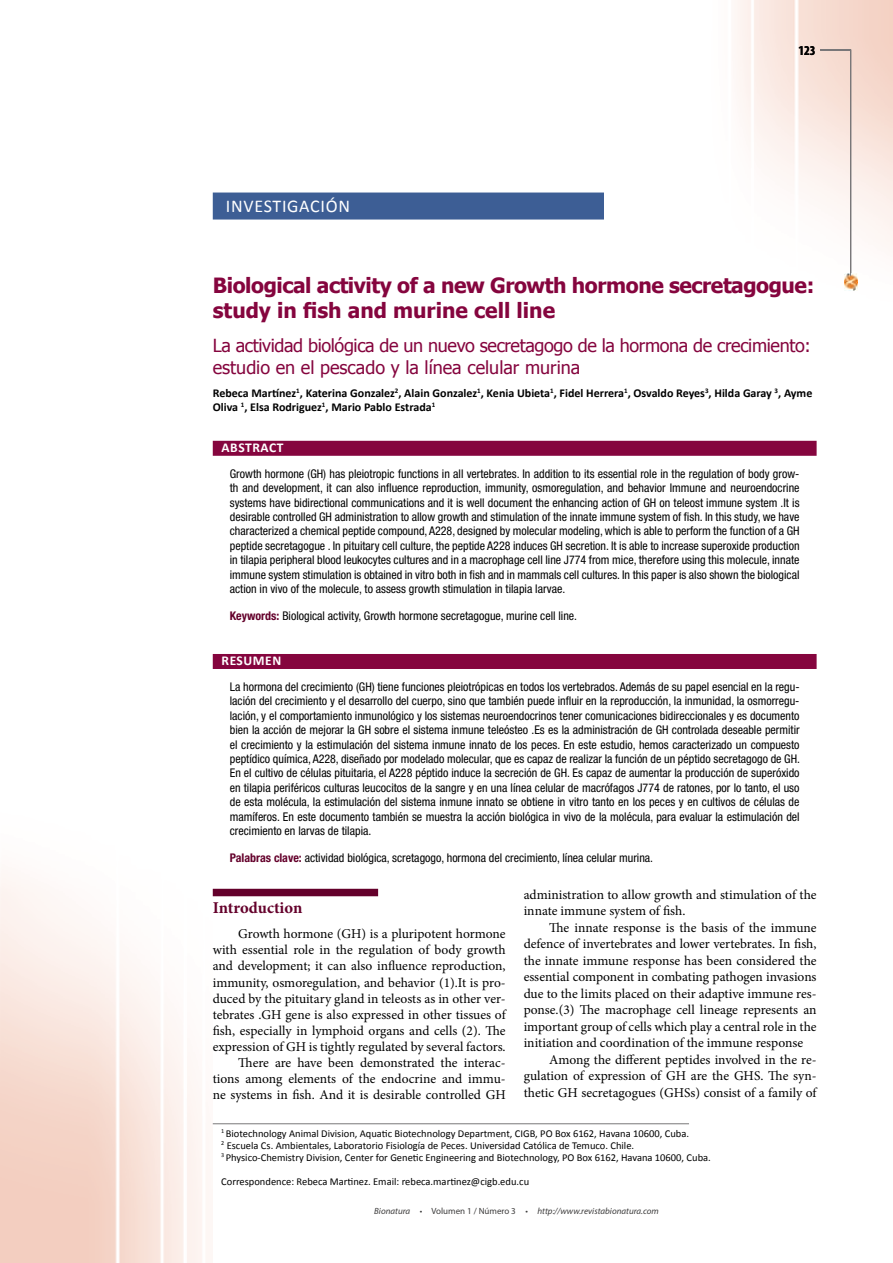
<style>
.page{position:relative;width:893px;height:1263px;background:#fff}
.page>*{position:absolute;margin:0;border:0;box-sizing:border-box;transform-origin:0 0}
.t1{font:700 21px/25.2px "Tahoma";letter-spacing:-.02em;color:#85053e}
.t2{font:18px/21.6px "Tahoma";letter-spacing:-.02em;color:#85053e}
.t3{font:18px "Calibri";letter-spacing:.04em;color:#fff}
.t4{font:700 16.5px "Minion Pro";letter-spacing:-.005em;color:#64002b}
.t5{font:13.5px/16px "Minion Pro";color:#000;text-align:right}
.t6{font:700 13.5px "Calibri";letter-spacing:.04em;color:#fff}
.t7{font:700 condensed 13.5px "Myriad Pro";color:#010000}
.t8{font:condensed 12px/14.4px "Helvetica Neue LT Std";color:#000;text-align:justify}
.t9{font:700 12px/14.4px "Calibri";color:#000}
.t10{font:10.5px/12px "Calibri";color:#000}
.t11{font:italic 9px "Myriad Pro";color:#3d3c3c}
.s1{font-weight:700;color:#64002b}
.s2{font-style:normal}
</style>
<div class="page">
<img style="left:735px;top:0;width:158px;height:291px">
<img style="left:0;top:873px;width:213px;height:390px">
<img style="left:844px;top:274px;width:13px;height:17px">
<hr style="left:850px;top:50px;width:1px;height:226px;background:#797779">
<hr style="left:820px;top:50px;width:31px;height:1px;background:#797779">
<div style="left:213px;top:193px;width:391px;height:27px;background:#3d5e95"></div>
<div style="left:213px;top:441px;width:604px;height:15px;background:#85053e"></div>
<div style="left:213px;top:654px;width:604px;height:15px;background:#85053e"></div>
<hr style="left:213px;top:1123px;width:476px;height:1px;background:#797779">
<div style="left:213px;top:889px;width:165px;height:7px;background:#64002b"></div>
<h2 class="t3" style="left:226px;top:194px;width:126px">INVESTIGACIÓN</h2>
<p class="t7" style="left:798px;top:42px;width:19px">123</p>
<h1 class="t1" style="left:213px;top:271px;width:603px">Biological activity of a new Growth hormone secretagogue: study in fish and murine cell line</h1>
<h2 class="t2" style="left:213px;top:334px;width:599px">La actividad biológica de un nuevo secretagogo de la hormona de crecimiento: estudio en el pescado y la línea celular murina</h2>
<p class="t9" style="left:213px;top:386px;width:601px">Rebeca Martínez<sup>1</sup>, Katerina Gonzalez<sup>2</sup>, Alain Gonzalez<sup>1</sup>, Kenia Ubieta<sup>1</sup>, Fidel Herrera<sup>1</sup>, Osvaldo Reyes<sup>3</sup>, Hilda Garay <sup>3</sup>, Ayme<br>Oliva <sup>1</sup>, Elsa Rodriguez<sup>1</sup>, Mario Pablo Estrada<sup>1</sup></p>
<p class="t6" style="left:222px;top:439px;width:63px">ABSTRACT</p>
<p class="t8" style="left:230px;top:466px;width:571px">Growth hormone (GH) has pleiotropic functions in all vertebrates. In addition to its essential role in the regulation of body grow&shy;th and development, it can also influence reproduction, immunity, osmoregulation, and behavior Immune and neuroendocrine systems have bidirectional communications and it is well document the enhancing action of GH on teleost immune system .It is desirable controlled GH administration to allow growth and stimulation of the innate immune system of fish. In this study, we have characterized a chemical peptide compound, A228, designed by molecular modeling, which is able to perform the function of a GH peptide secretagogue . In pituitary cell culture, the peptide A228 induces GH secretion. It is able to increase superoxide production in tilapia peripheral blood leukocytes cultures and in a macrophage cell line J774 from mice, therefore using this molecule, innate immune system stimulation is obtained in vitro both in fish and in mammals cell cultures. In this paper is also shown the biological action in vivo of the molecule, to assess growth stimulation in tilapia larvae.</p>
<p class="t8" style="left:230px;top:609px;width:349px"><span class="s1">Keywords:</span> Biological activity, Growth hormone secretagogue, murine cell line.</p>
<p class="t6" style="left:222px;top:652px;width:61px">RESUMEN</p>
<p class="t8" style="left:230px;top:679px;width:572px">La hormona del crecimiento (GH) tiene funciones pleiotrópicas en todos los vertebrados. Además de su papel esencial en la regu&shy;lación del crecimiento y el desarrollo del cuerpo, sino que también puede influir en la reproducción, la inmunidad, la osmorregu&shy;lación, y el comportamiento inmunológico y los sistemas neuroendocrinos tener comunicaciones bidireccionales y es documento bien la acción de mejorar la GH sobre el sistema inmune teleósteo .Es es la administración de GH controlada deseable permitir el crecimiento y la estimulación del sistema inmune innato de los peces. En este estudio, hemos caracterizado un compuesto peptídico química, A228, diseñado por modelado molecular, que es capaz de realizar la función de un péptido secretagogo de GH.<br>En el cultivo de células pituitaria, el A228 péptido induce la secreción de GH. Es capaz de aumentar la producción de superóxido en tilapia periféricos culturas leucocitos de la sangre y en una línea celular de macrófagos J774 de ratones, por lo tanto, el uso de esta molécula, la estimulación del sistema inmune innato se obtiene in vitro tanto en los peces y en cultivos de células de mamíferos. En este documento también se muestra la acción biológica in vivo de la molécula, para evaluar la estimulación del crecimiento en larvas de tilapia.</p>
<p class="t8" style="left:230px;top:851px;width:425px"><span class="s1">Palabras clave:</span> actividad biológica, scretagogo, hormona del crecimiento, línea celular murina.</p>
<h3 class="t4" style="left:213px;top:896px;width:91px">Introduction</h3>
<p class="t5" style="left:213px;top:926px;width:294px">Growth hormone (GH) is a pluripotent hormone with essential role in the regulation of body growth and development; it can also influence reproduction, immunity, osmoregulation, and behavior (1).It is pro&shy;duced by the pituitary gland in teleosts as in other ver&shy;tebrates .GH gene is also expressed in other tissues of fish, especially in lymphoid organs and cells (2). The expression of GH is tightly regulated by several factors.<br>There are have been demonstrated the interac&shy;tions among elements of the endocrine and immu&shy;ne systems in fish. And it is desirable controlled GH</p>
<p class="t5" style="left:524px;top:886px;width:294px;line-height:16.5px;text-align:left">administration to allow growth and stimulation of the innate immune system of fish.</p>
<p class="t5" style="left:549px;top:919px;width:269px">The innate response is the basis of the immune</p>
<p class="t5" style="left:524px;top:936px;width:294px">defence of invertebrates and lower vertebrates. In fish,</p>
<p class="t5" style="left:524px;top:952px;width:294px">the innate immune response has been considered the</p>
<p class="t5" style="left:524px;top:969px;width:294px">essential component in combating pathogen invasions</p>
<p class="t5" style="left:524px;top:985px;width:294px">due to the limits placed on their adaptive immune res-</p>
<p class="t5" style="left:524px;top:1002px;width:294px">ponse.(3) The macrophage cell lineage represents an</p>
<p class="t5" style="left:524px;top:1018px;width:294px">important group of cells which play a central role in the</p>
<p class="t5" style="left:524px;top:1035px;width:281px">initiation and coordination of the immune response</p>
<p class="t5" style="left:549px;top:1051px;width:269px">Among the different peptides involved in the re-</p>
<p class="t5" style="left:524px;top:1068px;width:294px">gulation of expression of GH are the GHS. The syn-</p>
<p class="t5" style="left:524px;top:1084px;width:294px">thetic GH secretagogues (GHSs) consist of a family of</p>
<p class="t10" style="left:221px;top:1127px;width:491px"><sup>1</sup> Biotechnology Animal Division, Aquatic Biotechnology Department, CIGB, PO Box 6162, Havana 10600, Cuba.<br><sup>2</sup> Escuela Cs. Ambientales, Laboratorio Fisiología de Peces. Universidad Católica de Temuco. Chile.<br><sup>3</sup> Physico-Chemistry Division, Center for Genetic Engineering and Biotechnology, PO Box 6162, Havana 10600, Cuba.</p>
<p class="t10" style="left:221px;top:1175px;width:309px">Correspondence: Rebeca Martinez. Email: rebeca.martinez@cigb.edu.cu</p>
<p class="t11" style="left:374px;top:1206px;width:286px">Bionatura <span class="s2">• Volumen 1 / Número 3 •</span> http://www.revistabionatura.com</p>
</div>
